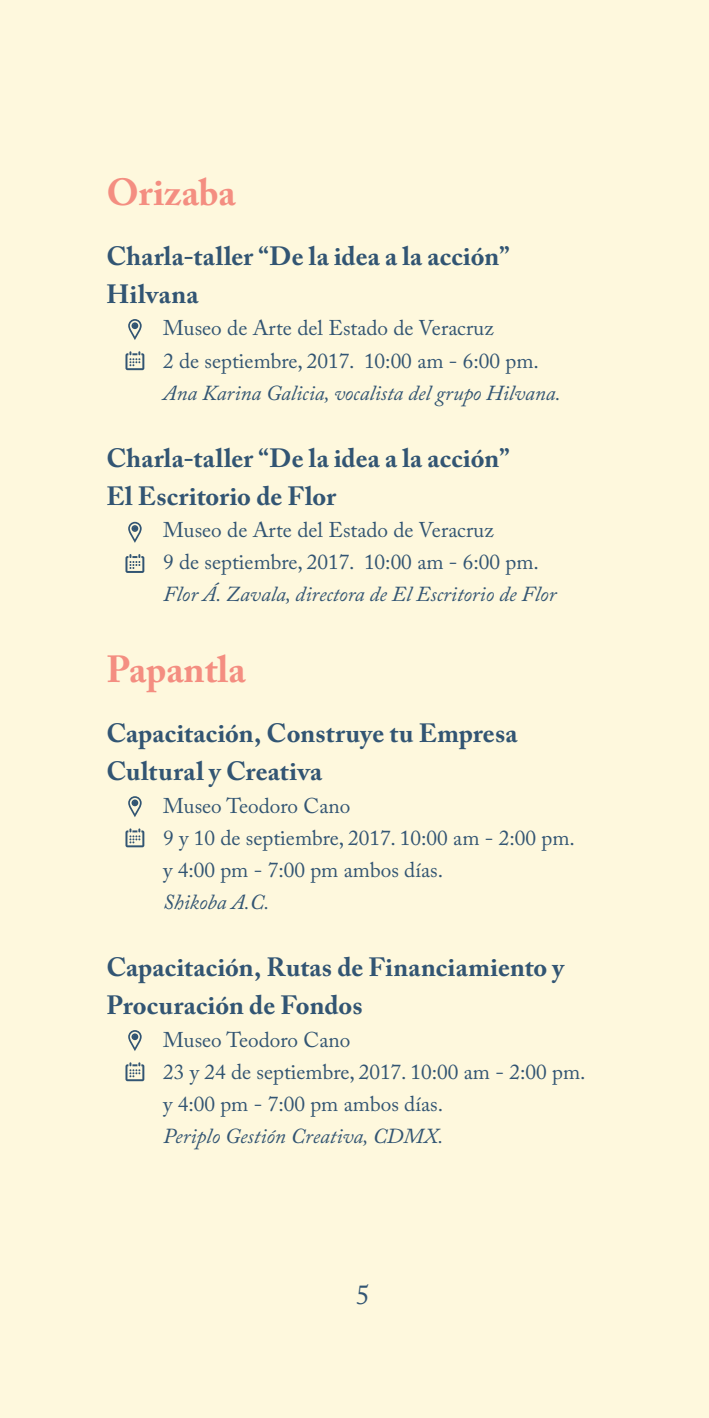
<style>
.page{position:relative;width:709px;height:1418px;background:#fff}
.page>*{position:absolute;margin:0;border:0;box-sizing:border-box;transform-origin:0 0}
.CIUDAD{font:700 37.5px "Adobe Caslon Pro";color:#f48e81}
.t1{font:27.5px "Adobe Caslon Pro";color:#325573}
.TÌTULO{font:700 26.25px "Adobe Caslon Pro";letter-spacing:.01em;color:#325573}
.LUGAR{font:21.25px "Adobe Caslon Pro";color:#325573}
.PERSONA{font:italic 21.25px "Adobe Caslon Pro";color:#325573}
</style>
<div class="page">
<div style="left:0;top:0;width:709px;height:1417px;background:#fef8dd"></div>
<svg style="left:128px;top:319px;width:14px;height:21px"></svg>
<svg style="left:125px;top:351px;width:19px;height:19px"></svg>
<svg style="left:128px;top:522px;width:14px;height:21px"></svg>
<svg style="left:125px;top:554px;width:19px;height:19px"></svg>
<svg style="left:128px;top:796px;width:14px;height:21px"></svg>
<svg style="left:125px;top:828px;width:19px;height:19px"></svg>
<svg style="left:128px;top:1030px;width:14px;height:21px"></svg>
<svg style="left:125px;top:1062px;width:19px;height:19px"></svg>
<p class="CIUDAD" style="left:106px;top:170px;width:131px">Orizaba</p>
<p class="TÌTULO" style="left:106px;top:240px;width:405px">Charla-taller “De la idea a la acción”</p>
<p class="TÌTULO" style="left:106px;top:279px;width:93px">Hilvana</p>
<p class="LUGAR" style="left:163px;top:315px;width:332px">Museo de Arte del Estado de Veracruz</p>
<p class="LUGAR" style="left:163px;top:348px;width:377px">2 de septiembre, 2017. 10:00 am - 6:00 pm.</p>
<p class="PERSONA" style="left:163px;top:380px;width:399px">Ana Karina Galicia, vocalista del grupo Hilvana.</p>
<p class="TÌTULO" style="left:106px;top:442px;width:405px">Charla-taller “De la idea a la acción”</p>
<p class="TÌTULO" style="left:106px;top:481px;width:231px">El Escritorio de Flor</p>
<p class="LUGAR" style="left:163px;top:517px;width:332px">Museo de Arte del Estado de Veracruz</p>
<p class="LUGAR" style="left:163px;top:549px;width:377px">9 de septiembre, 2017. 10:00 am - 6:00 pm.</p>
<p class="PERSONA" style="left:163px;top:581px;width:395px">Flor Á. Zavala, directora de El Escritorio de Flor</p>
<p class="CIUDAD" style="left:106px;top:647px;width:141px">Papantla</p>
<p class="TÌTULO" style="left:106px;top:717px;width:412px">Capacitación, Construye tu Empresa</p>
<p class="TÌTULO" style="left:106px;top:756px;width:217px">Cultural y Creativa</p>
<p class="LUGAR" style="left:163px;top:792px;width:189px">Museo Teodoro Cano</p>
<p class="LUGAR" style="left:163px;top:824px;width:413px">9 y 10 de septiembre, 2017. 10:00 am - 2:00 pm.</p>
<p class="LUGAR" style="left:163px;top:857px;width:281px">y 4:00 pm - 7:00 pm ambos días.</p>
<p class="PERSONA" style="left:163px;top:889px;width:108px">Shikoba A.C.</p>
<p class="TÌTULO" style="left:106px;top:951px;width:459px">Capacitación, Rutas de Financiamiento y</p>
<p class="TÌTULO" style="left:106px;top:990px;width:258px">Procuración de Fondos</p>
<p class="LUGAR" style="left:163px;top:1026px;width:189px">Museo Teodoro Cano</p>
<p class="LUGAR" style="left:163px;top:1058px;width:424px">23 y 24 de septiembre, 2017. 10:00 am - 2:00 pm.</p>
<p class="LUGAR" style="left:163px;top:1090px;width:281px">y 4:00 pm - 7:00 pm ambos días.</p>
<p class="PERSONA" style="left:163px;top:1123px;width:282px">Periplo Gestión Creativa, CDMX.</p>
<p class="t1" style="left:356px;top:1277px;width:15px">5</p>
</div>
